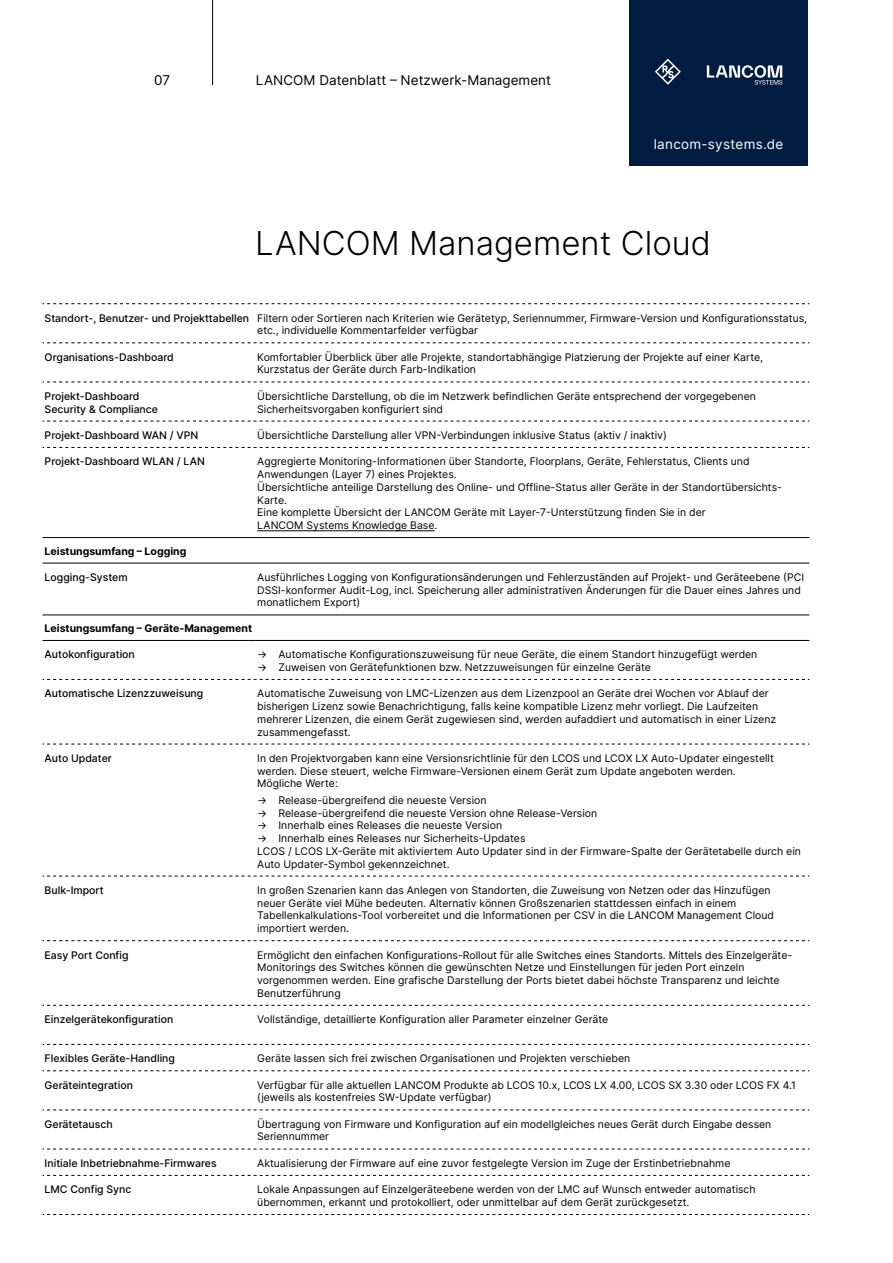
<style>
.page{position:relative;width:893px;height:1263px;background:#fff}
.page>*{position:absolute;margin:0;border:0;box-sizing:border-box;transform-origin:0 0}
.t1{font:300 33px "Inter";color:#000}
.t2{font:13.5px "Inter";color:#000}
.t3{font:13.5px "Inter";letter-spacing:.02em;color:#fff}
.t4{font:10.5px/12.8px "Inter";color:#000}
.t5{font:500 10.5px/12.8px "Inter";color:#000}
.t6{font:700 10.5px "Inter";color:#000}
.s1{font-weight:500}
</style>
<div class="page">
<div style="left:629px;top:0;width:179px;height:166px;background:#001d41"></div>
<hr style="left:212px;top:0;width:1px;height:85px;background:#000">
<svg style="left:655px;top:59px;width:26px;height:26px"></svg>
<svg style="left:707px;top:65px;width:75px;height:20px"></svg>
<svg style="left:43px;top:342px;width:766px;height:1px"></svg>
<svg style="left:43px;top:382px;width:766px;height:1px"></svg>
<svg style="left:43px;top:421px;width:766px;height:1px"></svg>
<svg style="left:43px;top:447px;width:766px;height:1px"></svg>
<svg style="left:43px;top:679px;width:766px;height:1px"></svg>
<svg style="left:43px;top:744px;width:766px;height:1px"></svg>
<svg style="left:43px;top:876px;width:766px;height:1px"></svg>
<svg style="left:43px;top:940px;width:766px;height:1px"></svg>
<svg style="left:43px;top:1005px;width:766px;height:1px"></svg>
<svg style="left:43px;top:1070px;width:766px;height:1px"></svg>
<svg style="left:43px;top:1109px;width:766px;height:1px"></svg>
<svg style="left:43px;top:1149px;width:766px;height:1px"></svg>
<svg style="left:43px;top:1175px;width:766px;height:1px"></svg>
<svg style="left:43px;top:1214px;width:766px;height:1px"></svg>
<svg style="left:43px;top:303px;width:766px;height:1px"></svg>
<hr style="left:43px;top:537px;width:212px;height:1px;background:#000">
<hr style="left:255px;top:537px;width:370px;height:1px;background:#000">
<hr style="left:625px;top:537px;width:184px;height:1px;background:#000">
<hr style="left:43px;top:563px;width:212px;height:1px;background:#000">
<hr style="left:255px;top:563px;width:370px;height:1px;background:#000">
<hr style="left:625px;top:563px;width:184px;height:1px;background:#000">
<hr style="left:43px;top:614px;width:212px;height:1px;background:#000">
<hr style="left:255px;top:614px;width:370px;height:1px;background:#000">
<hr style="left:625px;top:614px;width:184px;height:1px;background:#000">
<hr style="left:43px;top:640px;width:212px;height:1px;background:#000">
<hr style="left:255px;top:640px;width:370px;height:1px;background:#000">
<hr style="left:625px;top:640px;width:184px;height:1px;background:#000">
<svg style="left:43px;top:1044px;width:766px;height:1px"></svg>
<hr style="left:257px;top:530px;width:178px;height:1px;background:#000">
<p class="t2" style="left:154px;top:70px;width:17px">07</p>
<p class="t2" style="left:256px;top:70px;width:297px">LANCOM Datenblatt – Netzwerk-Management</p>
<p class="t3" style="left:654px;top:134px;width:131px">lancom-systems.de</p>
<h1 class="t1" style="left:255px;top:220px;width:458px">LANCOM Management Cloud</h1>
<p class="t4" style="left:257px;top:311px;width:551px;text-indent:-213px"><span class="s1">Standort-, Benutzer- und Projekttabellen</span> Filtern oder Sortieren nach Kriterien wie Gerätetyp, Seriennummer, Firmware-Version und Konfigurationsstatus, etc., individuelle Kommentarfelder verfügbar</p>
<p class="t5" style="left:45px;top:350px;width:131px">Organisations-Dashboard</p>
<p class="t4" style="left:257px;top:350px;width:507px">Komfortabler Überblick über alle Projekte, standortabhängige Platzierung der Projekte auf einer Karte,<br>Kurzstatus der Geräte durch Farb-Indikation</p>
<p class="t5" style="left:45px;top:389px;width:115px">Projekt-Dashboard<br>Security &amp; Compliance</p>
<p class="t4" style="left:257px;top:389px;width:500px">Übersichtliche Darstellung, ob die im Netzwerk befindlichen Geräte entsprechend der vorgegebenen<br>Sicherheitsvorgaben konfiguriert sind</p>
<p class="t5" style="left:45px;top:428px;width:155px">Projekt-Dashboard WAN / VPN</p>
<p class="t4" style="left:257px;top:428px;width:411px">Übersichtliche Darstellung aller VPN-Verbindungen inklusive Status (aktiv / inaktiv)</p>
<p class="t5" style="left:45px;top:455px;width:162px">Projekt-Dashboard WLAN / LAN</p>
<p class="t4" style="left:257px;top:455px;width:526px">Aggregierte Monitoring-Informationen über Standorte, Floorplans, Geräte, Fehlerstatus, Clients und Anwendungen (Layer 7) eines Projektes.<br>Übersichtliche anteilige Darstellung des Online- und Offline-Status aller Geräte in der Standortübersichts-Karte.<br>Eine komplette Übersicht der LANCOM Geräte mit Layer-7-Unterstützung finden Sie in der<br>LANCOM Systems Knowledge Base.</p>
<p class="t6" style="left:45px;top:543px;width:143px">Leistungsumfang – Logging</p>
<p class="t5" style="left:45px;top:570px;width:85px">Logging-System</p>
<p class="t4" style="left:257px;top:570px;width:548px">Ausführliches Logging von Konfigurationsänderungen und Fehlerzuständen auf Projekt- und Geräteebene (PCI<br>DSSI-konformer Audit-Log, incl. Speicherung aller administrativen Änderungen für die Dauer eines Jahres und monatlichem Export)</p>
<p class="t6" style="left:45px;top:621px;width:209px">Leistungsumfang – Geräte-Management</p>
<p class="t5" style="left:45px;top:648px;width:92px">Autokonfiguration</p>
<p class="t4" style="left:257px;top:648px;width:502px">→ Automatische Konfigurationszuweisung für neue Geräte, die einem Standort hinzugefügt werden</p>
<p class="t4" style="left:257px;top:660px;width:395px">→ Zuweisen von Gerätefunktionen bzw. Netzzuweisungen für einzelne Geräte</p>
<p class="t5" style="left:45px;top:687px;width:160px">Automatische Lizenzzuweisung</p>
<p class="t4" style="left:257px;top:687px;width:520px">Automatische Zuweisung von LMC-Lizenzen aus dem Lizenzpool an Geräte drei Wochen vor Ablauf der bisherigen Lizenz sowie Benachrichtigung, falls keine kompatible Lizenz mehr vorliegt. Die Laufzeiten mehrerer Lizenzen, die einem Gerät zugewiesen sind, werden aufaddiert und automatisch in einer Lizenz zusammengefasst.</p>
<p class="t5" style="left:45px;top:751px;width:69px">Auto Updater</p>
<p class="t4" style="left:257px;top:751px;width:518px">In den Projektvorgaben kann eine Versionsrichtlinie für den LCOS und LCOX LX Auto-Updater eingestellt werden. Diese steuert, welche Firmware-Versionen einem Gerät zum Update angeboten werden.<br>Mögliche Werte:</p>
<p class="t4" style="left:257px;top:794px;width:231px">→ Release-übergreifend die neueste Version</p>
<p class="t4" style="left:257px;top:806px;width:342px">→ Release-übergreifend die neueste Version ohne Release-Version</p>
<p class="t4" style="left:257px;top:819px;width:246px">→ Innerhalb eines Releases die neueste Version</p>
<p class="t4" style="left:257px;top:832px;width:545px">→ Innerhalb eines Releases nur Sicherheits-Updates<br>LCOS / LCOS LX-Geräte mit aktiviertem Auto Updater sind in der Firmware-Spalte der Gerätetabelle durch ein<br>Auto Updater-Symbol gekennzeichnet.</p>
<p class="t5" style="left:45px;top:883px;width:61px">Bulk-Import</p>
<p class="t4" style="left:257px;top:883px;width:518px">In großen Szenarien kann das Anlegen von Standorten, die Zuweisung von Netzen oder das Hinzufügen neuer Geräte viel Mühe bedeuten. Alternativ können Großszenarien stattdessen einfach in einem Tabellenkalkulations-Tool vorbereitet und die Informationen per CSV in die LANCOM Management Cloud importiert werden.</p>
<p class="t5" style="left:45px;top:948px;width:85px">Easy Port Config</p>
<p class="t4" style="left:257px;top:948px;width:536px">Ermöglicht den einfachen Konfigurations-Rollout für alle Switches eines Standorts. Mittels des Einzelgeräte-Monitorings des Switches können die gewünschten Netze und Einstellungen für jeden Port einzeln vorgenommen werden. Eine grafische Darstellung der Ports bietet dabei höchste Transparenz und leichte Benutzerführung</p>
<p class="t5" style="left:45px;top:1013px;width:130px">Einzelgerätekonfiguration</p>
<p class="t4" style="left:257px;top:1013px;width:353px">Vollständige, detaillierte Konfiguration aller Parameter einzelner Geräte</p>
<p class="t5" style="left:45px;top:1052px;width:132px">Flexibles Geräte-Handling</p>
<p class="t4" style="left:257px;top:1052px;width:374px">Geräte lassen sich frei zwischen Organisationen und Projekten verschieben</p>
<p class="t5" style="left:45px;top:1078px;width:90px">Geräteintegration</p>
<p class="t4" style="left:257px;top:1078px;width:540px">Verfügbar für alle aktuellen LANCOM Produkte ab LCOS 10.x, LCOS LX 4.00, LCOS SX 3.30 oder LCOS FX 4.1 (jeweils als kostenfreies SW-Update verfügbar)</p>
<p class="t5" style="left:45px;top:1117px;width:70px">Gerätetausch</p>
<p class="t4" style="left:257px;top:1117px;width:516px">Übertragung von Firmware und Konfiguration auf ein modellgleiches neues Gerät durch Eingabe dessen<br>Seriennummer</p>
<p class="t5" style="left:45px;top:1156px;width:174px">Initiale Inbetriebnahme-Firmwares</p>
<p class="t4" style="left:257px;top:1156px;width:475px">Aktualisierung der Firmware auf eine zuvor festgelegte Version im Zuge der Erstinbetriebnahme</p>
<p class="t5" style="left:45px;top:1183px;width:88px">LMC Config Sync</p>
<p class="t4" style="left:257px;top:1183px;width:500px">Lokale Anpassungen auf Einzelgeräteebene werden von der LMC auf Wunsch entweder automatisch übernommen, erkannt und protokolliert, oder unmittelbar auf dem Gerät zurückgesetzt.</p>
</div>
